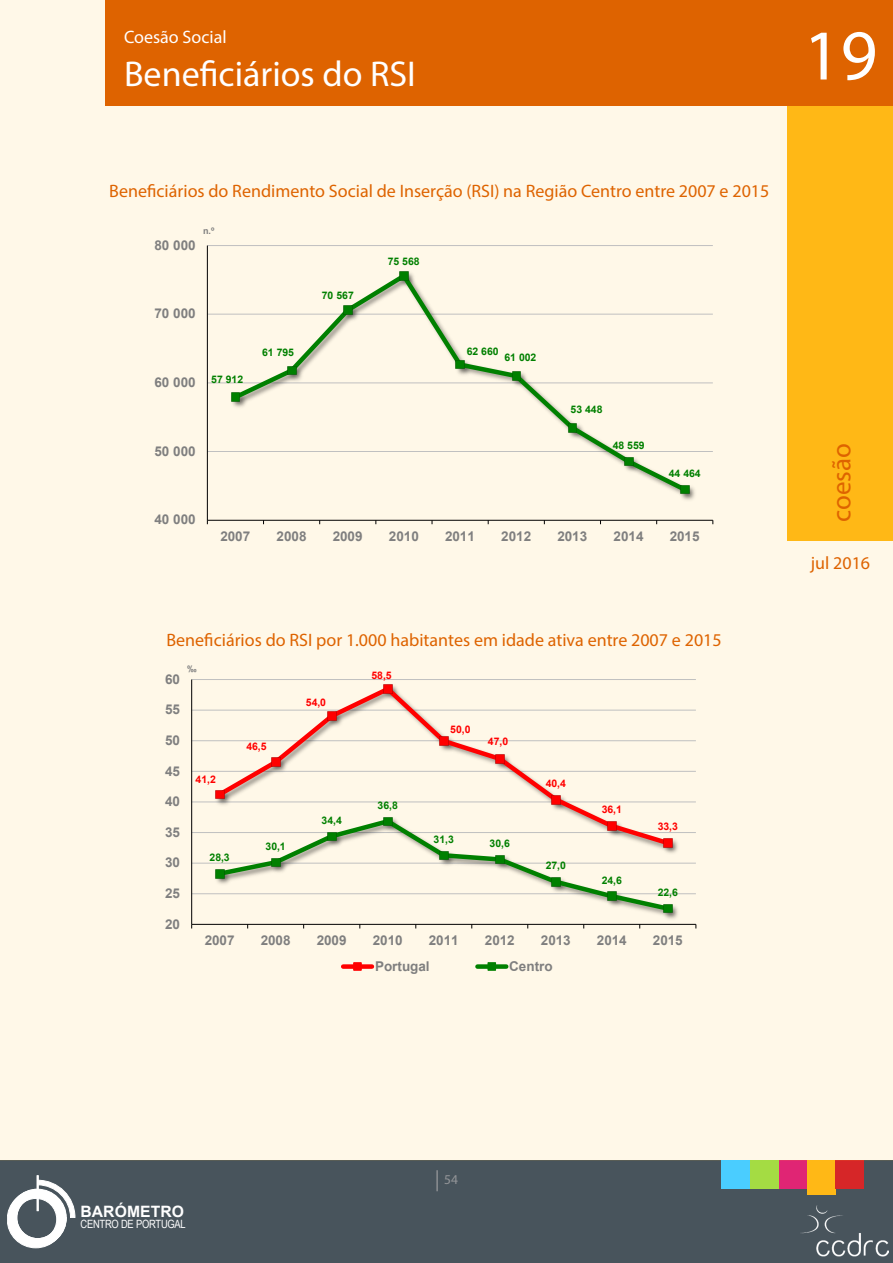
<style>
.page{position:relative;width:893px;height:1263px;background:#fff}
.page>*{position:absolute;margin:0;border:0;box-sizing:border-box;transform-origin:0 0}
.t1{font:72px "Myriad Pro";color:#fff}
.t2{font:36px "Myriad Pro";color:#fff}
.t3{font:27px "Myriad Pro";color:#de6300}
.t4{font:18px "Myriad Pro";color:#de6300}
.t5{font:18px "Myriad Pro";color:#fff}
.t6{font:700 15.6px "Arial";letter-spacing:.005em;color:#fff}
.t7{font:700 13.5px "Arial";letter-spacing:.005em;color:#7f7f7f}
.t8{font:13.5px "Myriad Pro";color:#939598}
.t9{font:11.4px "Arial Narrow";letter-spacing:-.025em;color:#fff}
.t10{font:700 10.5px "Arial";letter-spacing:-.005em;color:#008000}
.t11{font:700 10.5px "Arial";letter-spacing:-.005em;color:#f00}
.t12{font:700 9px "Arial";color:#7f7f7f}
.s1{font-size:21px}
</style>
<div class="page">
<div style="left:0;top:1160px;width:893px;height:103px;background:#48545c"></div>
<img style="left:801px;top:1205px;width:87px;height:52px">
<svg style="left:7px;top:1179px;width:69px;height:69px"></svg>
<div style="left:37px;top:1176px;width:1px;height:34px;border:1px solid #fff"></div>
<div style="left:778px;top:1160px;width:29px;height:29px;background:#e02574"></div>
<div style="left:807px;top:1160px;width:29px;height:35px;background:#ffb816"></div>
<div style="left:836px;top:1160px;width:28px;height:29px;background:#d62628"></div>
<div style="left:0;top:0;width:893px;height:1160px;background:#fff8e8"></div>
<div style="left:750px;top:1160px;width:28px;height:29px;background:#a4dc43"></div>
<div style="left:722px;top:1160px;width:28px;height:29px;background:#4acdff"></div>
<div style="left:105px;top:0;width:788px;height:105px;background:#de6300"></div>
<div style="left:788px;top:105px;width:105px;height:435px;background:#ffb816"></div>
<hr style="left:207px;top:451px;width:506px;height:1px;background:#c0c0c0">
<hr style="left:207px;top:383px;width:506px;height:1px;background:#c0c0c0">
<hr style="left:207px;top:314px;width:506px;height:1px;background:#c0c0c0">
<hr style="left:207px;top:245px;width:506px;height:1px;background:#c0c0c0">
<hr style="left:207px;top:246px;width:1px;height:274px;background:#000">
<hr style="left:207px;top:520px;width:506px;height:1px;background:#000">
<img style="left:681px;top:487px;width:14px;height:13px">
<svg style="left:229px;top:271px;width:462px;height:225px"></svg>
<svg style="left:231px;top:393px;width:9px;height:8px"></svg>
<svg style="left:287px;top:366px;width:9px;height:9px"></svg>
<svg style="left:344px;top:306px;width:8px;height:9px"></svg>
<svg style="left:400px;top:272px;width:8px;height:8px"></svg>
<svg style="left:456px;top:360px;width:8px;height:9px"></svg>
<svg style="left:512px;top:372px;width:9px;height:8px"></svg>
<svg style="left:568px;top:424px;width:9px;height:8px"></svg>
<svg style="left:624px;top:457px;width:9px;height:9px"></svg>
<svg style="left:680px;top:485px;width:9px;height:9px"></svg>
<hr style="left:192px;top:893px;width:504px;height:1px;background:#c0c0c0">
<hr style="left:192px;top:863px;width:504px;height:1px;background:#c0c0c0">
<hr style="left:192px;top:832px;width:504px;height:1px;background:#c0c0c0">
<hr style="left:192px;top:802px;width:504px;height:1px;background:#c0c0c0">
<hr style="left:192px;top:771px;width:504px;height:1px;background:#c0c0c0">
<hr style="left:192px;top:740px;width:504px;height:1px;background:#c0c0c0">
<hr style="left:192px;top:710px;width:504px;height:1px;background:#c0c0c0">
<hr style="left:192px;top:679px;width:504px;height:1px;background:#c0c0c0">
<hr style="left:191px;top:679px;width:1px;height:245px;background:#000">
<hr style="left:192px;top:924px;width:504px;height:1px;background:#000">
<img style="left:673px;top:839px;width:5px;height:14px">
<img style="left:661px;top:905px;width:17px;height:14px">
<svg style="left:214px;top:684px;width:459px;height:132px"></svg>
<svg style="left:216px;top:790px;width:8px;height:9px"></svg>
<svg style="left:272px;top:758px;width:8px;height:8px"></svg>
<svg style="left:327px;top:712px;width:9px;height:8px"></svg>
<svg style="left:383px;top:685px;width:9px;height:8px"></svg>
<svg style="left:439px;top:737px;width:9px;height:8px"></svg>
<svg style="left:496px;top:755px;width:8px;height:8px"></svg>
<svg style="left:552px;top:795px;width:8px;height:9px"></svg>
<svg style="left:214px;top:816px;width:459px;height:98px"></svg>
<div style="left:343px;top:964px;width:29px;height:5px;background:#f00"></div>
<div style="left:353px;top:962px;width:9px;height:9px;background:#f00;border:1px solid #f00"></div>
<div style="left:477px;top:964px;width:29px;height:5px;background:#008000"></div>
<div style="left:488px;top:962px;width:8px;height:9px;background:#008000;border:1px solid #008000"></div>
<p class="t5" style="left:124px;top:26px;width:104px">Coesão Social</p>
<h2 class="t2" style="left:124px;top:52px;width:293px">Beneficiários do RSI</h2>
<p class="t4" style="left:109px;top:179px;width:662px">Beneficiários do Rendimento Social de Inserção (RSI) na Região Centro entre 2007 e 2015</p>
<p class="t7" style="left:154px;top:236px;width:43px">80 000</p>
<p class="t12" style="left:203px;top:224px;width:13px">n.º</p>
<p class="t7" style="left:154px;top:304px;width:43px">70 000</p>
<p class="t7" style="left:154px;top:373px;width:43px">60 000</p>
<p class="t10" style="left:211px;top:372px;width:33px">57 912</p>
<p class="t10" style="left:262px;top:345px;width:33px">61 795</p>
<p class="t7" style="left:154px;top:442px;width:43px">50 000</p>
<p class="t10" style="left:322px;top:288px;width:33px">70 567</p>
<p class="t10" style="left:388px;top:254px;width:33px">75 568</p>
<p class="t10" style="left:467px;top:343px;width:33px">62 660</p>
<p class="t10" style="left:504px;top:350px;width:33px">61 002</p>
<p class="t10" style="left:571px;top:402px;width:33px">53 448</p>
<p class="t10" style="left:613px;top:438px;width:33px">48 559</p>
<p class="t10" style="left:669px;top:466px;width:33px">44 464</p>
<p class="t7" style="left:154px;top:510px;width:43px">40 000</p>
<p class="t7" style="left:220px;top:526px;width:32px">2007</p>
<p class="t7" style="left:277px;top:526px;width:32px">2008</p>
<p class="t7" style="left:333px;top:526px;width:32px">2009</p>
<p class="t7" style="left:389px;top:526px;width:32px">2010</p>
<p class="t7" style="left:445px;top:526px;width:32px">2011</p>
<p class="t7" style="left:501px;top:526px;width:32px">2012</p>
<p class="t7" style="left:557px;top:526px;width:32px">2013</p>
<p class="t7" style="left:613px;top:526px;width:32px">2014</p>
<p class="t7" style="left:670px;top:526px;width:32px">2015</p>
<p class="t4" style="left:166px;top:628px;width:557px">Beneficiários do RSI por 1.000 habitantes em idade ativa entre 2007 e 2015</p>
<p class="t12" style="left:187px;top:663px;width:10px">‰</p>
<p class="t7" style="left:165px;top:669px;width:17px">60</p>
<p class="t7" style="left:165px;top:700px;width:17px">55</p>
<p class="t7" style="left:165px;top:731px;width:17px">50</p>
<p class="t7" style="left:165px;top:761px;width:17px">45</p>
<p class="t7" style="left:165px;top:792px;width:17px">40</p>
<p class="t7" style="left:165px;top:822px;width:17px">35</p>
<p class="t7" style="left:165px;top:853px;width:17px">30</p>
<p class="t7" style="left:165px;top:884px;width:17px">25</p>
<p class="t7" style="left:165px;top:914px;width:17px">20</p>
<p class="t11" style="left:196px;top:772px;width:22px">41,2</p>
<p class="t10" style="left:210px;top:850px;width:22px">28,3</p>
<p class="t11" style="left:246px;top:739px;width:22px">46,5</p>
<p class="t10" style="left:266px;top:838px;width:22px">30,1</p>
<p class="t11" style="left:306px;top:695px;width:22px">54,0</p>
<p class="t10" style="left:322px;top:812px;width:22px">34,4</p>
<p class="t11" style="left:372px;top:668px;width:22px">58,5</p>
<p class="t10" style="left:378px;top:797px;width:22px">36,8</p>
<p class="t11" style="left:450px;top:722px;width:22px">50,0</p>
<p class="t11" style="left:488px;top:734px;width:22px">47,0</p>
<p class="t10" style="left:434px;top:831px;width:22px">31,3</p>
<p class="t10" style="left:490px;top:836px;width:22px">30,6</p>
<p class="t11" style="left:546px;top:776px;width:22px">40,4</p>
<p class="t10" style="left:546px;top:858px;width:22px">27,0</p>
<p class="t11" style="left:602px;top:802px;width:22px">36,1</p>
<p class="t10" style="left:602px;top:872px;width:22px">24,6</p>
<p class="t11" style="left:658px;top:819px;width:22px">33,3</p>
<p class="t10" style="left:658px;top:885px;width:22px">22,6</p>
<p class="t7" style="left:205px;top:930px;width:32px">2007</p>
<p class="t7" style="left:261px;top:930px;width:32px">2008</p>
<p class="t7" style="left:317px;top:930px;width:32px">2009</p>
<p class="t7" style="left:373px;top:930px;width:32px">2010</p>
<p class="t7" style="left:429px;top:930px;width:32px">2011</p>
<p class="t7" style="left:485px;top:930px;width:32px">2012</p>
<p class="t7" style="left:541px;top:930px;width:32px">2013</p>
<p class="t7" style="left:597px;top:930px;width:32px">2014</p>
<p class="t7" style="left:653px;top:930px;width:32px">2015</p>
<p class="t7" style="left:375px;top:957px;width:56px">Portugal</p>
<p class="t7" style="left:509px;top:957px;width:45px">Centro</p>
<h1 class="t1" style="left:803px;top:11px;width:75px">19</h1>
<h3 class="t3" style="left:825px;top:522px;width:80px;rotate:-90deg">coesão</h3>
<p class="t4" style="left:811px;top:551px;width:61px">jul 2016</p>
<p class="t6" style="left:81px;top:1200px;width:105px">BARÓMETRO</p>
<p class="t9" style="left:81px;top:1215px;width:107px">CENTRO DE PORTUGAL</p>
<p class="t8" style="left:435px;top:1171px;width:25px"><span class="s1">|</span> 54</p>
</div>
